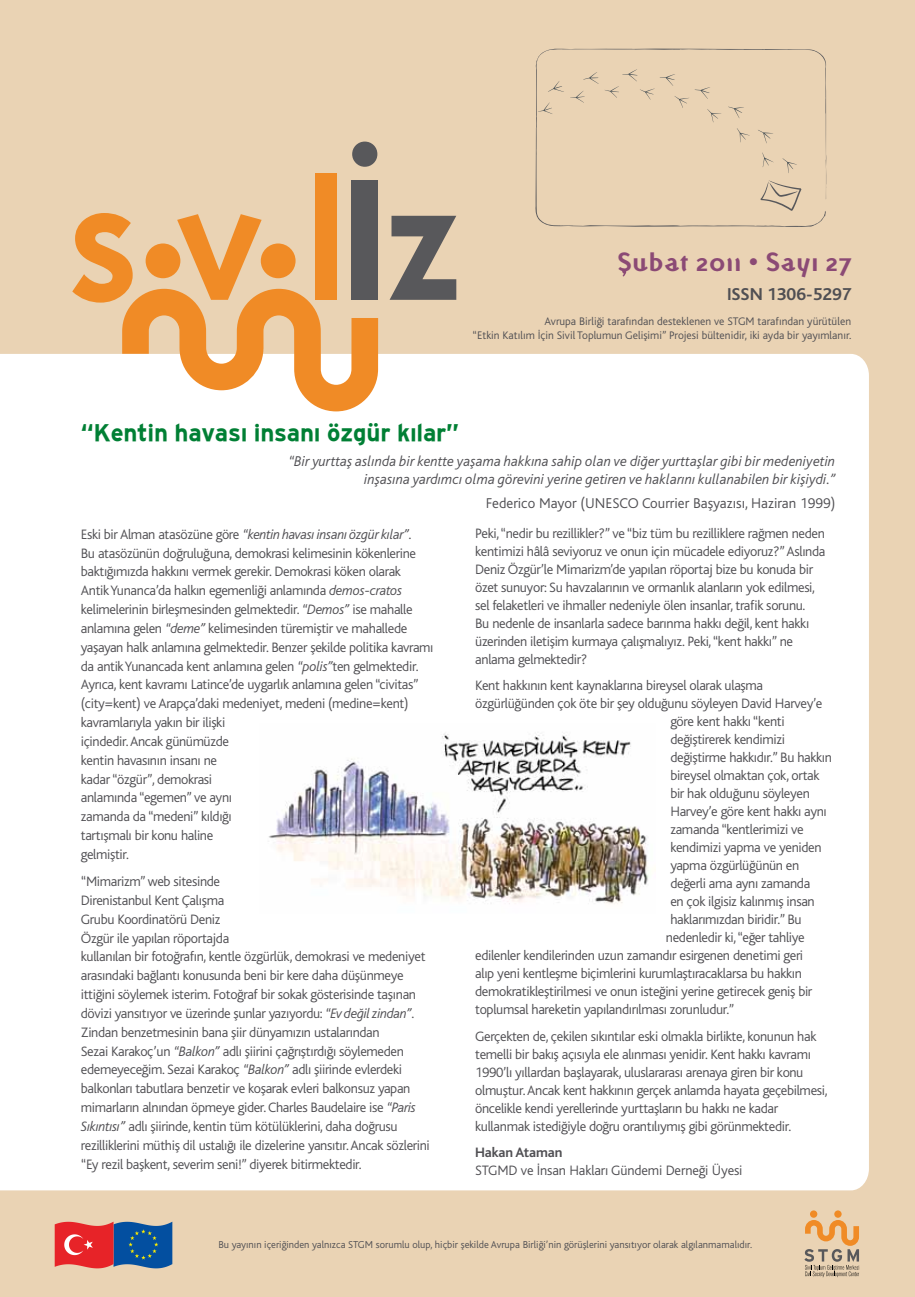
<style>
.page{position:relative;width:915px;height:1297px;background:#fff}
.page>*{position:absolute;margin:0;border:0;box-sizing:border-box;transform-origin:0 0}
.t1{font:700 27px "Ottomat";color:#8b4a75}
.t2{font:24px "Interstate T Bold";letter-spacing:-.01em;color:#007f34}
.t3{font:700 18px "Bliss Turkish";color:#504f53}
.t4{font:italic 300 14.85px/17.9px "Bliss Turkish";color:#504f53;text-align:right}
.t5{font:300 14.85px "Bliss Turkish";color:#504f53}
.t6{font:300 14.25px/18.8px "Bliss Turkish";letter-spacing:-.025em;color:#504f53}
.t7{font:700 14.25px "Bliss Turkish";letter-spacing:-.01em;color:#504f53}
.t8{font:300 11.55px/13.8px "Bliss Turkish";color:#504f53;text-align:right}
.t9{font:300 10.5px "Bliss Turkish";color:#504f53}
.s1{font-style:italic}
</style>
<div class="page">
<div style="left:0;top:0;width:914px;height:1297px;background:#ead3b4"></div>
<svg style="left:622px;top:269px;width:4px;height:8px"></svg>
<div style="left:0;top:354px;width:868px;height:836px;background:#fff"></div>
<div style="left:809px;top:1210px;width:8px;height:8px;background:#f08b26;border-radius:50%"></div>
<div style="left:834px;top:1210px;width:7px;height:8px;background:#f08b26;border-radius:50%"></div>
<svg style="left:804px;top:1220px;width:55px;height:57px"></svg>
<svg style="left:55px;top:1221px;width:117px;height:47px;background:#84506f"></svg>
<div style="left:351px;top:180px;width:27px;height:120px;background:#58585b"></div>
<svg style="left:352px;top:142px;width:25px;height:25px"></svg>
<svg style="left:72px;top:213px;width:306px;height:198px"></svg>
<div style="left:315px;top:174px;width:22px;height:126px;background:#f08b26"></div>
<svg style="left:389px;top:216px;width:67px;height:84px"></svg>
<svg style="left:535px;top:48px;width:292px;height:179px"></svg>
<svg style="left:760px;top:180px;width:41px;height:31px"></svg>
<svg style="left:537px;top:102px;width:15px;height:12px"></svg>
<svg style="left:570px;top:91px;width:14px;height:12px"></svg>
<svg style="left:727px;top:107px;width:17px;height:11px"></svg>
<svg style="left:757px;top:130px;width:16px;height:13px"></svg>
<svg style="left:736px;top:128px;width:13px;height:14px"></svg>
<svg style="left:782px;top:158px;width:14px;height:15px"></svg>
<svg style="left:762px;top:152px;width:11px;height:15px"></svg>
<svg style="left:604px;top:69px;width:117px;height:53px"></svg>
<svg style="left:583px;top:72px;width:15px;height:12px"></svg>
<svg style="left:547px;top:81px;width:17px;height:11px"></svg>
<img style="left:259px;top:723px;width:396px;height:191px">
<h1 class="t1" style="left:617px;top:245px;width:236px">Subat 2011 • Sayı 27</h1>
<p class="t3" style="left:726px;top:285px;width:126px">ISSN 1306-5297</p>
<p class="t8" style="left:472px;top:314px;width:380px">Avrupa Birliği tarafından desteklenen ve STGM tarafından yürütülen<br>“Etkin Katılım İçin Sivil Toplumun Gelişimi” Projesi bültenidir, iki ayda bir yayımlanır.</p>
<h2 class="t2" style="left:81px;top:419px;width:380px">“Kentin havası insanı özgür kılar”</h2>
<p class="t4" style="left:288px;top:453px;width:548px">“Bir yurttaş aslında bir kentte yaşama hakkına sahip olan ve diğer yurttaşlar gibi bir medeniyetin inşasına yardımcı olma görevini yerine getiren ve haklarını kullanabilen bir kişiydi.”</p>
<p class="t5" style="left:485px;top:496px;width:351px">Federico Mayor (UNESCO Courrier Başyazısı, Haziran 1999)</p>
<p class="t6" style="left:81px;top:525px;width:354px">Eski bir Alman atasözüne göre <span class="s1">“kentin havası insanı özgür kılar”.<br></span>Bu atasözünün doğruluğuna, demokrasi kelimesinin kökenlerine baktığımızda hakkını vermek gerekir. Demokrasi köken olarak<br>Antik Yunanca’da halkın egemenliği anlamında <span class="s1">demos-cratos </span>kelimelerinin birleşmesinden gelmektedir. <span class="s1">“Demos”</span> ise mahalle anlamına gelen <span class="s1">“deme”</span> kelimesinden türemiştir ve mahallede yaşayan halk anlamına gelmektedir. Benzer şekilde politika kavramı da antik Yunancada kent anlamına gelen <span class="s1">“polis”</span>ten gelmektedir.<br>Ayrıca, kent kavramı Latince’de uygarlık anlamına gelen “civitas” (city=kent) ve Arapça’daki medeniyet, medeni (medine=kent) kavramlarıyla yakın bir ilişki<br>içindedir. Ancak günümüzde<br>kentin havasının insanı ne<br>kadar “özgür”, demokrasi<br>anlamında “egemen” ve aynı<br>zamanda da “medeni” kıldığı<br>tartışmalı bir konu haline<br>gelmiştir.</p>
<p class="t6" style="left:81px;top:872px;width:350px">“Mimarizm” web sitesinde<br>Direnistanbul Kent Çalışma<br>Grubu Koordinatörü Deniz<br>Özgür ile yapılan röportajda<br>kullanılan bir fotoğrafın, kentle özgürlük, demokrasi ve medeniyet arasındaki bağlantı konusunda beni bir kere daha düşünmeye ittiğini söylemek isterim. Fotoğraf bir sokak gösterisinde taşınan dövizi yansıtıyor ve üzerinde şunlar yazıyordu: <span class="s1">“Ev değil zindan”</span>.<br>Zindan benzetmesinin bana şiir dünyamızın ustalarından<br>Sezai Karakoç’un <span class="s1">“Balkon”</span> adlı şiirini çağrıştırdığı söylemeden edemeyeceğim. Sezai Karakoç <span class="s1">“Balkon”</span> adlı şiirinde evlerdeki balkonları tabutlara benzetir ve koşarak evleri balkonsuz yapan mimarların alnından öpmeye gider. Charles Baudelaire ise <span class="s1">“Paris Sıkıntısı”</span> adlı şiirinde, kentin tüm kötülüklerini, daha doğrusu rezilliklerini müthiş dil ustalığı ile dizelerine yansıtır. Ancak sözlerini “Ey rezil başkent, severim seni!” diyerek bitirmektedir.</p>
<p class="t6" style="left:475px;top:524px;width:352px;line-height:18px">Peki, “nedir bu rezillikler?” ve “biz tüm bu rezilliklere rağmen neden kentimizi hâlâ seviyoruz ve onun için mücadele ediyoruz?” Aslında Deniz Özgür’le Mimarizm’de yapılan röportaj bize bu konuda bir özet sunuyor: Su havzalarının ve ormanlık alanların yok edilmesi, sel felaketleri ve ihmaller nedeniyle ölen insanlar, trafik sorunu.<br>Bu nedenle de insanlarla sadece barınma hakkı değil, kent hakkı üzerinden iletişim kurmaya çalışmalıyız. Peki, “kent hakkı” ne anlama gelmektedir?</p>
<p class="t6" style="left:475px;top:676px;width:289px">Kent hakkının kent kaynaklarına bireysel olarak ulaşma</p>
<p class="t6" style="left:475px;top:694px;width:348px">özgürlüğünden çok öte bir şey olduğunu söyleyen David Harvey’e</p>
<p class="t6" style="left:670px;top:712px;width:116px">göre kent hakkı “kenti</p>
<p class="t6" style="left:670px;top:730px;width:116px">değiştirerek kendimizi</p>
<p class="t6" style="left:670px;top:748px;width:163px">değiştirme hakkıdır.” Bu hakkın</p>
<p class="t6" style="left:670px;top:766px;width:151px">bireysel olmaktan çok, ortak</p>
<p class="t6" style="left:670px;top:784px;width:141px">bir hak olduğunu söyleyen</p>
<p class="t6" style="left:670px;top:802px;width:158px">Harvey’e göre kent hakkı aynı</p>
<p class="t6" style="left:670px;top:820px;width:135px">zamanda “kentlerimizi ve</p>
<p class="t6" style="left:670px;top:838px;width:153px">kendimizi yapma ve yeniden</p>
<p class="t6" style="left:670px;top:856px;width:130px">yapma özgürlüğünün en</p>
<p class="t6" style="left:670px;top:874px;width:141px">değerli ama aynı zamanda</p>
<p class="t6" style="left:670px;top:892px;width:146px">en çok ilgisiz kalınmış insan</p>
<p class="t6" style="left:670px;top:910px;width:133px">haklarımızdan biridir.” Bu</p>
<p class="t6" style="left:665px;top:928px;width:140px">nedenledir ki, “eğer tahliye</p>
<p class="t6" style="left:475px;top:946px;width:329px">edilenler kendilerinden uzun zamandır esirgenen denetimi geri</p>
<p class="t6" style="left:475px;top:964px;width:328px">alıp yeni kentleşme biçimlerini kurumlaştıracaklarsa bu hakkın</p>
<p class="t6" style="left:475px;top:982px;width:338px">demokratikleştirilmesi ve onun isteğini yerine getirecek geniş bir</p>
<p class="t6" style="left:475px;top:1000px;width:261px">toplumsal hareketin yapılandırılması zorunludur.”</p>
<p class="t6" style="left:475px;top:1027px;width:354px;line-height:18px">Gerçekten de, çekilen sıkıntılar eski olmakla birlikte, konunun hak temelli bir bakış açısıyla ele alınması yenidir. Kent hakkı kavramı 1990’lı yıllardan başlayarak, uluslararası arenaya giren bir konu olmuştur. Ancak kent hakkının gerçek anlamda hayata geçebilmesi, öncelikle kendi yerellerinde yurttaşların bu hakkı ne kadar kullanmak istediğiyle doğru orantılıymış gibi görünmektedir.</p>
<p class="t7" style="left:475px;top:1145px;width:89px">Hakan Ataman</p>
<p class="t6" style="left:475px;top:1161px;width:269px">STGMD ve İnsan Hakları Gündemi Derneği Üyesi</p>
<p class="t9" style="left:218px;top:1239px;width:535px">Bu yayının içeriğinden yalnızca STGM sorumlu olup, hiçbir şekilde Avrupa Birliği’nin görüşlerini yansıtıyor olarak algılanmamalıdır.</p>
</div>
